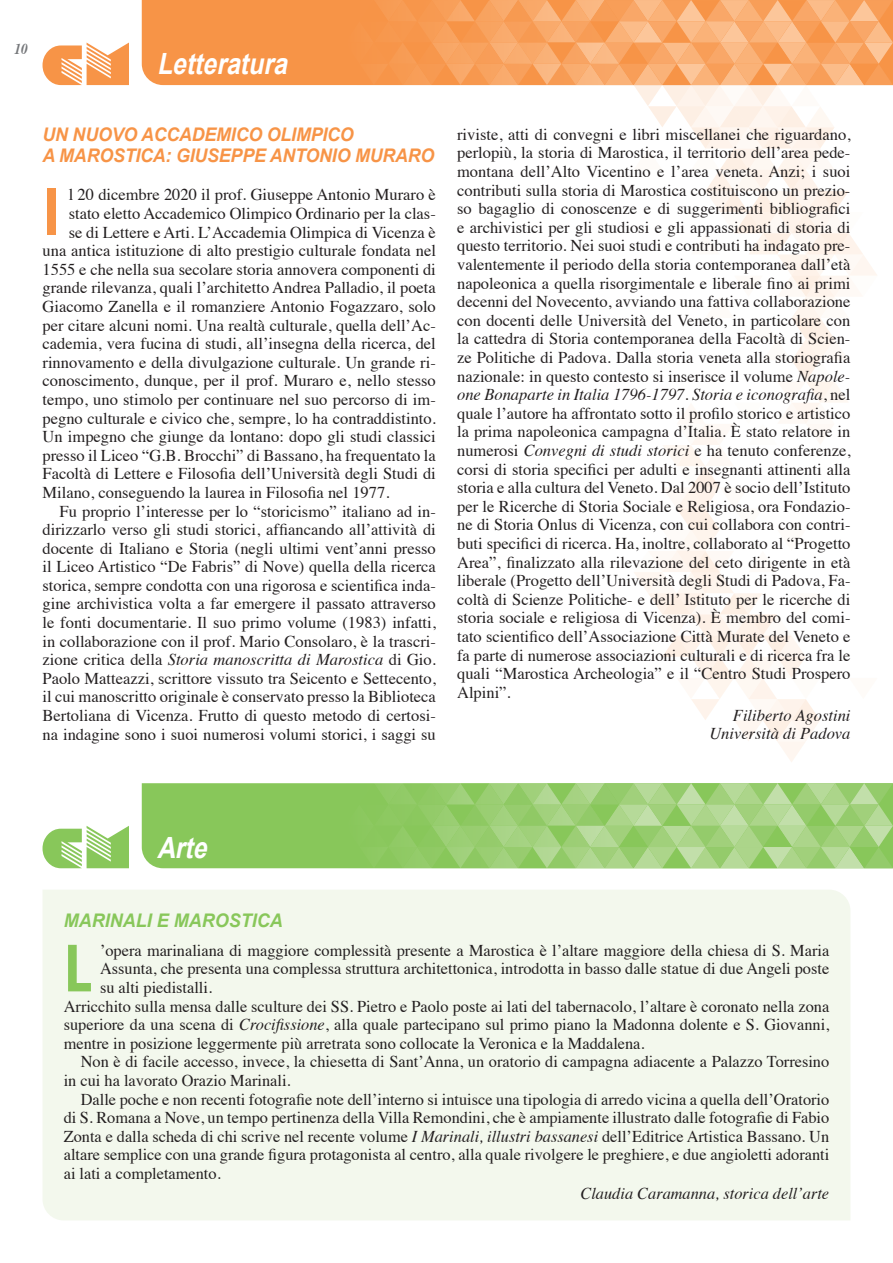
<style>
.page{position:relative;width:893px;height:1263px;background:#fff}
.page>*{position:absolute;margin:0;border:0;box-sizing:border-box;transform-origin:0 0}
.t1{font:600 63px "Avant Garde";color:#f79447}
.t2{font:600 63px "Avant Garde";color:#88c75a}
.t3{font:italic 700 29.25px "Arial";color:#fff;scale:.85 1}
.t4{font:italic 700 18.75px/21px "Arial";letter-spacing:-.01em;color:#f79447;scale:.95 1}
.t5{font:italic 700 18.75px "Arial";color:#88c75a;scale:.96 1}
.t6{font:16.5px/18.6px "Times";color:#231f20;text-align:justify}
.t7{font:italic 16.5px/18.6px "Times";color:#231f20;text-align:right}
.t8{font:italic 700 15px "Times";color:#76787b;scale:.9 1}
.s1{font-style:normal}
.s2{font-style:italic}
</style>
<div class="page">
<svg style="left:43px;top:43px;width:86px;height:42px"></svg>
<div style="left:142px;top:0;width:203px;height:85px;background:#f79447"></div>
<svg style="left:43px;top:826px;width:86px;height:42px"></svg>
<div style="left:142px;top:783px;width:203px;height:85px;background:#88c75a"></div>
<svg style="left:345px;top:783px;width:548px;height:85px"></svg>
<div style="left:43px;top:890px;width:807px;height:330px;background:#f3f8ed"></div>
<svg style="left:345px;top:0;width:548px;height:762px"></svg>
<p class="t8" style="left:15px;top:35px;width:16px">10</p>
<h2 class="t3" style="left:157px;top:45px;width:164px">Letteratura</h2>
<p class="t4" style="left:43px;top:125px;width:414px">UN NUOVO ACCADEMICO OLIMPICO<br>A MAROSTICA: GIUSEPPE ANTONIO MURARO</p>
<p class="t6" style="left:69px;top:184px;width:369px">l 20 dicembre 2020 il prof. Giuseppe Antonio Muraro è</p>
<p class="t6" style="left:69px;top:203px;width:369px">stato eletto Accademico Olimpico Ordinario per la clas-</p>
<p class="t6" style="left:69px;top:221px;width:369px">se di Lettere e Arti. L’Accademia Olimpica di Vicenza è</p>
<p class="t6" style="left:43px;top:240px;width:395px">una antica istituzione di alto prestigio culturale fondata nel</p>
<p class="t6" style="left:43px;top:258px;width:395px">1555 e che nella sua secolare storia annovera componenti di</p>
<p class="t6" style="left:43px;top:277px;width:395px">grande rilevanza, quali l’architetto Andrea Palladio, il poeta</p>
<p class="t6" style="left:43px;top:296px;width:395px">Giacomo Zanella e il romanziere Antonio Fogazzaro, solo</p>
<p class="t6" style="left:43px;top:314px;width:395px">per citare alcuni nomi. Una realtà culturale, quella dell’Ac-</p>
<p class="t6" style="left:43px;top:333px;width:395px">cademia, vera fucina di studi, all’insegna della ricerca, del</p>
<p class="t6" style="left:43px;top:351px;width:395px">rinnovamento e della divulgazione culturale. Un grande ri-</p>
<p class="t6" style="left:43px;top:370px;width:395px">conoscimento, dunque, per il prof. Muraro e, nello stesso</p>
<p class="t6" style="left:43px;top:389px;width:395px">tempo, uno stimolo per continuare nel suo percorso di im-</p>
<p class="t6" style="left:43px;top:407px;width:395px">pegno culturale e civico che, sempre, lo ha contraddistinto.</p>
<p class="t6" style="left:43px;top:426px;width:395px">Un impegno che giunge da lontano: dopo gli studi classici</p>
<p class="t6" style="left:43px;top:444px;width:395px">presso il Liceo “G.B. Brocchi” di Bassano, ha frequentato la</p>
<p class="t6" style="left:43px;top:463px;width:395px">Facoltà di Lettere e Filosofia dell’Università degli Studi di</p>
<p class="t6" style="left:43px;top:482px;width:348px">Milano, conseguendo la laurea in Filosofia nel 1977.</p>
<p class="t6" style="left:60px;top:500px;width:378px">Fu proprio l’interesse per lo “storicismo” italiano ad in-</p>
<p class="t6" style="left:43px;top:519px;width:395px">dirizzarlo verso gli studi storici, affiancando all’attività di</p>
<p class="t6" style="left:43px;top:537px;width:395px">docente di Italiano e Storia (negli ultimi vent’anni presso</p>
<p class="t6" style="left:43px;top:556px;width:395px">il Liceo Artistico “De Fabris” di Nove) quella della ricerca</p>
<p class="t6" style="left:43px;top:575px;width:395px">storica, sempre condotta con una rigorosa e scientifica inda-</p>
<p class="t6" style="left:43px;top:593px;width:395px">gine archivistica volta a far emergere il passato attraverso</p>
<p class="t6" style="left:43px;top:612px;width:395px">le fonti documentarie. Il suo primo volume (1983) infatti,</p>
<p class="t6" style="left:43px;top:630px;width:395px">in collaborazione con il prof. Mario Consolaro, è la trascri-</p>
<p class="t7" style="left:43px;top:649px;width:395px"><span class="s1">zione critica della</span> Storia manoscritta di Marostica <span class="s1">di Gio.</span></p>
<p class="t6" style="left:43px;top:668px;width:395px">Paolo Matteazzi, scrittore vissuto tra Seicento e Settecento,</p>
<p class="t6" style="left:43px;top:686px;width:395px">il cui manoscritto originale è conservato presso la Biblioteca</p>
<p class="t6" style="left:43px;top:705px;width:395px">Bertoliana di Vicenza. Frutto di questo metodo di certosi-</p>
<p class="t6" style="left:43px;top:723px;width:395px">na indagine sono i suoi numerosi volumi storici, i saggi su</p>
<h1 class="t1" style="left:43px;top:171px;width:19px">I</h1>
<p class="t6" style="left:457px;top:124px;width:395px">riviste, atti di convegni e libri miscellanei che riguardano, perlopiù, la storia di Marostica, il territorio dell’area pede&shy;montana dell’Alto Vicentino e l’area veneta. Anzi; i suoi contributi sulla storia di Marostica costituiscono un prezio&shy;so bagaglio di conoscenze e di suggerimenti bibliografici e archivistici per gli studiosi e gli appassionati di storia di questo territorio. Nei suoi studi e contributi ha indagato pre&shy;valentemente il periodo della storia contemporanea dall’età napoleonica a quella risorgimentale e liberale fino ai primi decenni del Novecento, avviando una fattiva collaborazione con docenti delle Università del Veneto, in particolare con la cattedra di Storia contemporanea della Facoltà di Scien&shy;ze Politiche di Padova. Dalla storia veneta alla storiografia nazionale: in questo contesto si inserisce il volume <span class="s2">Napole&shy;one Bonaparte in Italia 1796-1797. Storia e iconografia</span>, nel quale l’autore ha affrontato sotto il profilo storico e artistico la prima napoleonica campagna d’Italia. È stato relatore in numerosi <span class="s2">Convegni di studi storici</span> e ha tenuto conferenze, corsi di storia specifici per adulti e insegnanti attinenti alla storia e alla cultura del Veneto. Dal 2007 è socio dell’Istituto per le Ricerche di Storia Sociale e Religiosa, ora Fondazio&shy;ne di Storia Onlus di Vicenza, con cui collabora con contri&shy;buti specifici di ricerca. Ha, inoltre, collaborato al “Progetto Area”, finalizzato alla rilevazione del ceto dirigente in età liberale (Progetto dell’Università degli Studi di Padova, Fa&shy;coltà di Scienze Politiche- e dell’ Istituto per le ricerche di storia sociale e religiosa di Vicenza). È membro del comi&shy;tato scientifico dell’Associazione Città Murate del Veneto e fa parte di numerose associazioni culturali e di ricerca fra le quali “Marostica Archeologia” e il “Centro Studi Prospero Alpini”.</p>
<p class="t7" style="left:709px;top:705px;width:143px">Filiberto Agostini<br>Università di Padova</p>
<h2 class="t3" style="left:157px;top:828px;width:69px">Arte</h2>
<p class="t5" style="left:64px;top:908px;width:230px">MARINALI E MAROSTICA</p>
<p class="t6" style="left:100px;top:939px;width:731px">’opera marinaliana di maggiore complessità presente a Marostica è l’altare maggiore della chiesa di S. Maria</p>
<p class="t6" style="left:100px;top:958px;width:731px">Assunta, che presenta una complessa struttura architettonica, introdotta in basso dalle statue di due Angeli poste</p>
<p class="t6" style="left:100px;top:977px;width:114px">su alti piedistalli.</p>
<p class="t6" style="left:64px;top:995px;width:767px">Arricchito sulla mensa dalle sculture dei SS. Pietro e Paolo poste ai lati del tabernacolo, l’altare è coronato nella zona</p>
<p class="t6" style="left:64px;top:1014px;width:767px">superiore da una scena di <span class="s2">Crocifissione</span>, alla quale partecipano sul primo piano la Madonna dolente e S. Giovanni,</p>
<p class="t6" style="left:64px;top:1032px;width:582px">mentre in posizione leggermente più arretrata sono collocate la Veronica e la Maddalena.</p>
<p class="t6" style="left:81px;top:1051px;width:750px">Non è di facile accesso, invece, la chiesetta di Sant’Anna, un oratorio di campagna adiacente a Palazzo Torresino</p>
<p class="t6" style="left:64px;top:1070px;width:228px">in cui ha lavorato Orazio Marinali.</p>
<p class="t6" style="left:81px;top:1088px;width:750px">Dalle poche e non recenti fotografie note dell’interno si intuisce una tipologia di arredo vicina a quella dell’Oratorio</p>
<p class="t6" style="left:64px;top:1107px;width:767px">di S. Romana a Nove, un tempo pertinenza della Villa Remondini, che è ampiamente illustrato dalle fotografie di Fabio</p>
<p class="t6" style="left:64px;top:1125px;width:767px">Zonta e dalla scheda di chi scrive nel recente volume <span class="s2">I Marinali, illustri bassanesi</span> dell’Editrice Artistica Bassano. Un</p>
<p class="t6" style="left:64px;top:1144px;width:767px">altare semplice con una grande figura protagonista al centro, alla quale rivolgere le preghiere, e due angioletti adoranti</p>
<p class="t6" style="left:64px;top:1163px;width:158px">ai lati a completamento.</p>
<p class="t7" style="left:580px;top:1183px;width:250px">Claudia Caramanna, storica dell’arte</p>
<h1 class="t2" style="left:64px;top:927px;width:29px">L</h1>
</div>
